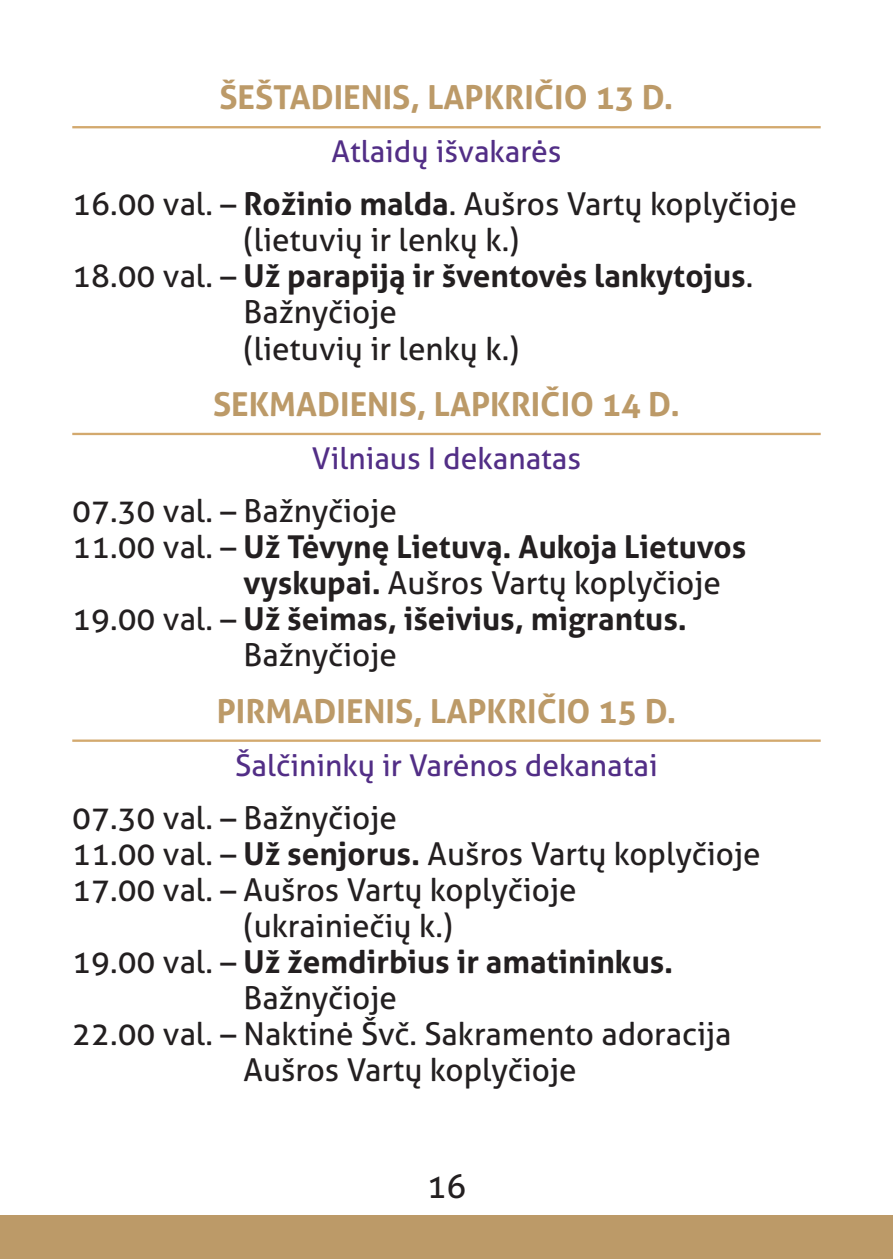
<style>
.page{position:relative;width:893px;height:1259px;background:#fff}
.page>*{position:absolute;margin:0;border:0;box-sizing:border-box;transform-origin:0 0}
.t1{font:700 33px "Aller";color:#bc9a68}
.t2{font:33px "Aller";color:#231f20}
.t3{font:31.5px "Aller";color:#231f20}
.t4{font:700 31.5px "Aller";color:#231f20}
.t5{font:30px "Aller";color:#522e86}
.s1{font-weight:700}
.s2{font-weight:400}
</style>
<div class="page">
<div style="left:0;top:1215px;width:893px;height:44px;background:#bc9a68"></div>
<hr style="left:72px;top:126px;width:749px;height:2px;background:#d3a96e">
<hr style="left:72px;top:433px;width:749px;height:2px;background:#d3a96e">
<hr style="left:72px;top:739px;width:749px;height:3px;background:#d3a96e">
<p class="t1" style="left:219px;top:77px;width:455px">ŠEŠTADIENIS, LAPKRIČIO 13 D.</p>
<p class="t5" style="left:332px;top:133px;width:231px">Atlaidų išvakarės</p>
<p class="t3" style="left:72px;top:185px;width:726px">16.00 val. – <span class="s1">Rožinio malda</span>. Aušros Vartų koplyčioje</p>
<p class="t3" style="left:244px;top:221px;width:277px">(lietuvių ir lenkų k.)</p>
<p class="t4" style="left:72px;top:257px;width:683px"><span class="s2">18.00 val. –</span> Už parapiją ir šventovės lankytojus<span class="s2">.</span></p>
<p class="t3" style="left:244px;top:293px;width:155px">Bažnyčioje</p>
<p class="t3" style="left:244px;top:329px;width:277px">(lietuvių ir lenkų k.)</p>
<p class="t1" style="left:213px;top:384px;width:468px">SEKMADIENIS, LAPKRIČIO 14 D.</p>
<p class="t5" style="left:312px;top:440px;width:271px">Vilniaus I dekanatas</p>
<p class="t3" style="left:72px;top:492px;width:326px">07.30 val. – Bažnyčioje</p>
<p class="t4" style="left:72px;top:527px;width:675px"><span class="s2">11.00 val. –</span> Už Tėvynę Lietuvą. Aukoja Lietuvos</p>
<p class="t3" style="left:244px;top:564px;width:479px"><span class="s1">vyskupai.</span> Aušros Vartų koplyčioje</p>
<p class="t4" style="left:72px;top:599px;width:616px"><span class="s2">19.00 val. –</span> Už šeimas, išeivius, migrantus.</p>
<p class="t3" style="left:244px;top:636px;width:155px">Bažnyčioje</p>
<p class="t1" style="left:217px;top:691px;width:461px">PIRMADIENIS, LAPKRIČIO 15 D.</p>
<p class="t5" style="left:235px;top:747px;width:424px">Šalčininkų ir Varėnos dekanatai</p>
<p class="t3" style="left:72px;top:798px;width:326px">07.30 val. – Bažnyčioje</p>
<p class="t3" style="left:72px;top:834px;width:690px">11.00 val. – <span class="s1">Už senjorus.</span> Aušros Vartų koplyčioje</p>
<p class="t3" style="left:72px;top:870px;width:506px">17.00 val. – Aušros Vartų koplyčioje</p>
<p class="t3" style="left:244px;top:906px;width:211px">(ukrainiečių k.)</p>
<p class="t4" style="left:72px;top:942px;width:603px"><span class="s2">19.00 val. –</span> Už žemdirbius ir amatininkus.</p>
<p class="t3" style="left:244px;top:978px;width:155px">Bažnyčioje</p>
<p class="t3" style="left:72px;top:1014px;width:661px">22.00 val. – Naktinė Švč. Sakramento adoracija</p>
<p class="t3" style="left:244px;top:1050px;width:335px">Aušros Vartų koplyčioje</p>
<p class="t2" style="left:427px;top:1166px;width:41px">16</p>
</div>
